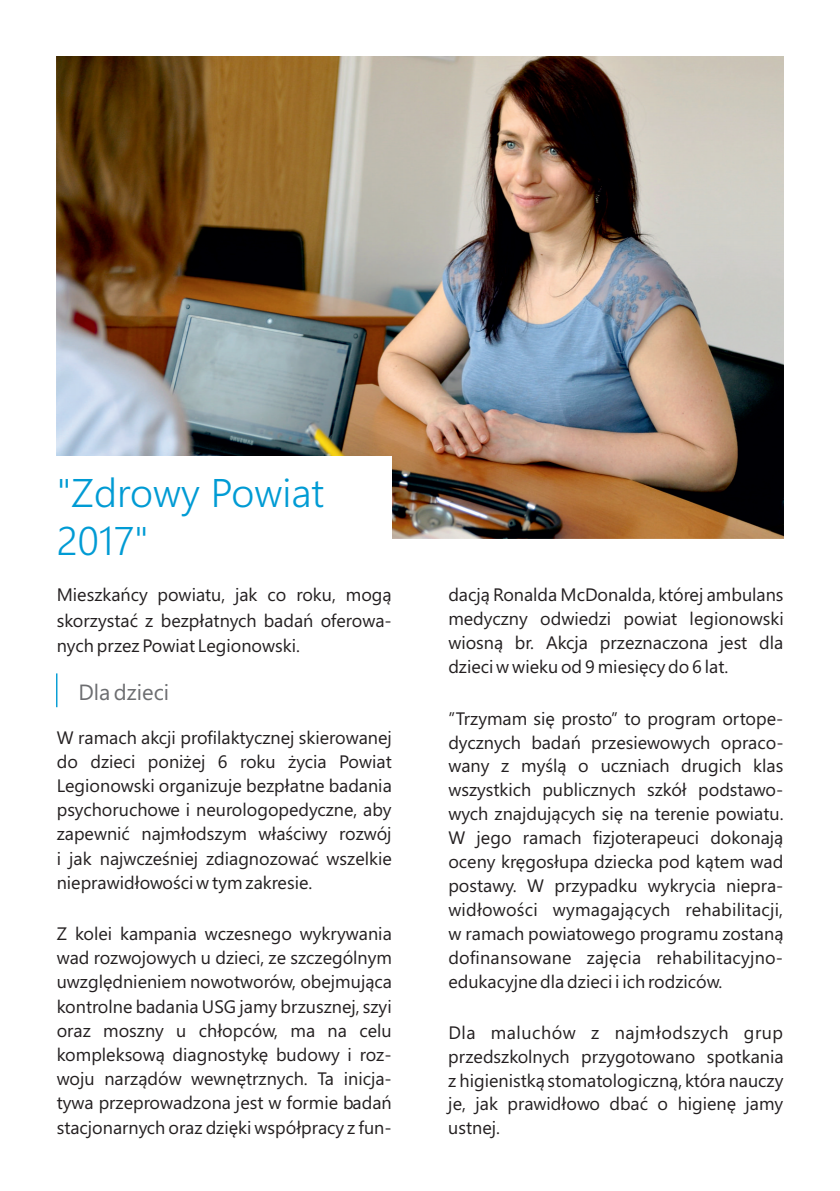
<style>
.page{position:relative;width:840px;height:1191px;background:#fff}
.page>*{position:absolute;margin:0;border:0;box-sizing:border-box;transform-origin:0 0}
.t1{font:300 40px/48.4px "Segoe UI";color:#009bd4}
.t2{font:22px "Segoe UI";color:#6c6d70}
.t3{font:18px/24.2px "Segoe UI";color:#231f20;text-align:justify}
</style>
<div class="page">
<img style="left:57px;top:57px;width:726px;height:481px">
<div style="left:0;top:457px;width:391px;height:113px;background:#fff"></div>
<hr style="left:56px;top:673px;width:1px;height:34px;background:#009bd4">
<h1 class="t1" style="left:57px;top:472px;width:269px">"Zdrowy Powiat<br>2017"</h1>
<p class="t3" style="left:57px;top:583px;width:336px;line-height:25.8px">Mieszkańcy powiatu, jak co roku, mogą skorzystać z bezpłatnych badań oferowa&shy;nych przez Powiat Legionowski.</p>
<p class="t2" style="left:78px;top:684px;width:92px">Dla dzieci</p>
<p class="t3" style="left:57px;top:727px;width:336px">W ramach akcji profilaktycznej skierowanej do dzieci poniżej 6 roku życia Powiat Legionowski organizuje bezpłatne badania psychoruchowe i neurologopedyczne, aby zapewnić najmłodszym właściwy rozwój i jak najwcześniej zdiagnozować wszelkie nieprawidłowości w tym zakresie.</p>
<p class="t3" style="left:57px;top:923px;width:336px">Z kolei kampania wczesnego wykrywania wad rozwojowych u dzieci, ze szczególnym uwzględnieniem nowotworów, obejmująca kontrolne badania USG jamy brzusznej, szyi oraz moszny u chłopców, ma na celu kompleksową diagnostykę budowy i roz&shy;woju narządów wewnętrznych. Ta inicja&shy;tywa przeprowadzona jest w formie badań stacjonarnych oraz dzięki współpracy z fun-</p>
<p class="t3" style="left:448px;top:584px;width:336px">dacją Ronalda McDonalda, której ambulans medyczny odwiedzi powiat legionowski wiosną br. Akcja przeznaczona jest dla dzieci w wieku od 9 miesięcy do 6 lat.</p>
<p class="t3" style="left:448px;top:708px;width:336px">”Trzymam się prosto” to program ortope&shy;dycznych badań przesiewowych opraco&shy;wany z myślą o uczniach drugich klas wszystkich publicznych szkół podstawo&shy;wych znajdujących się na terenie powiatu.<br>W jego ramach fizjoterapeuci dokonają oceny kręgosłupa dziecka pod kątem wad postawy. W przypadku wykrycia niepra&shy;widłowości wymagających rehabilitacji, w ramach powiatowego programu zostaną dofinansowane zajęcia rehabilitacyjno&shy;edukacyjne dla dzieci i ich rodziców.</p>
<p class="t3" style="left:448px;top:1022px;width:336px">Dla maluchów z najmłodszych grup przedszkolnych przygotowano spotkania z higienistką stomatologiczną, która nauczy je, jak prawidłowo dbać o higienę jamy ustnej.</p>
</div>
